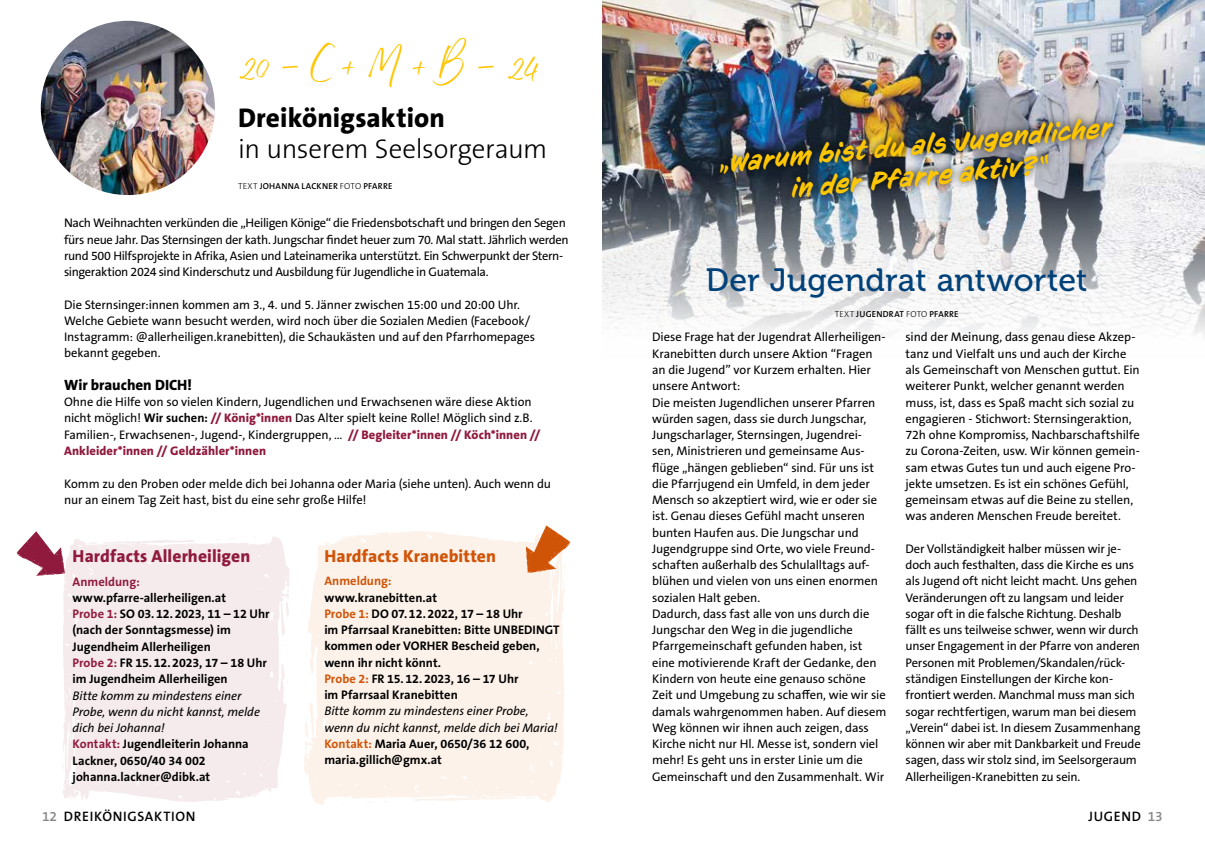
<style>
.page{position:relative;width:1205px;height:851px;background:#fff}
.page>*{position:absolute;margin:0;border:0;box-sizing:border-box;transform-origin:0 0}
.t1{font:32.25px "Museo 500";letter-spacing:.01em;color:#004179}
.t2{font:28.12px "ATB Script";color:#fdc605}
.t3{font:300 27.25px "The Sans B W3";letter-spacing:-.015em;color:#000}
.t4{font:800 27.25px "The Sans B W8";letter-spacing:.005em;color:#000}
.t5{font:italic 25.5px/31.2px "CC Sign Language";color:#fdc605;text-align:center}
.t6{font:800 17.5px "The Sans B W8";letter-spacing:.005em;color:#901a3d}
.t7{font:800 17.5px "The Sans B W8";letter-spacing:.005em;color:#d05407}
.t8{font:800 15px "The Sans B W8";color:#000}
.t9{font:600 13.75px "The Sans B W6";letter-spacing:.05em;color:#000}
.t10{font:12.5px/16.2px "The Sans B W5 Plain";letter-spacing:-.01em;color:#000}
.t11{font:700 12.5px/16.2px "The Sans B W7";color:#000}
.t12{font:italic 12.5px/16.2px "The Sans B W5 Plain";letter-spacing:-.005em;color:#000}
.t13{font:800 12.5px "The Sans B W8";letter-spacing:.005em;color:#901a3d}
.t14{font:700 12.5px "The Sans B W7";color:#901a3d}
.t15{font:700 12.5px "The Sans B W7";color:#d05407}
.t16{font:600 8.75px "The Sans B W6";letter-spacing:.025em;color:#000}
.s1{font-family:"The Sans B W3";font-weight:300}
.s2{font-family:"The Sans B W7";font-weight:700}
.s3{font-family:"The Sans B W8";font-weight:800;color:#901a3d}
.s4{color:#901a3d}
.s5{color:#d05407}
.s6{color:#878787}
</style>
<div class="page">
<img style="left:602px;top:0;width:603px;height:335px">
<svg style="left:62px;top:536px;width:227px;height:266px;background:#f5eced"></svg>
<svg style="left:16px;top:531px;width:59px;height:58px"></svg>
<svg style="left:304px;top:531px;width:261px;height:274px;background:#fcf3eb"></svg>
<svg style="left:516px;top:525px;width:55px;height:59px"></svg>
<img style="left:41px;top:21px;width:174px;height:174px;border-radius:87px">
<div style="left:712px;top:111px;width:409px;height:95px;background:#000;opacity:.88"></div>
<h2 class="t2" style="left:239px;top:48px;width:301px">20 – C + M + B – 24</h2>
<h3 class="t4" style="left:238px;top:100px;width:208px">Dreikönigsaktion</h3>
<h3 class="t3" style="left:238px;top:131px;width:311px">in unserem Seelsorgeraum</h3>
<p class="t16" style="left:238px;top:181px;width:156px"><span class="s1">TEXT</span> JOHANNA LACKNER <span class="s1">FOTO</span> PFARRE</p>
<p class="t10" style="left:64px;top:215px;width:506px">Nach Weihnachten verkünden die „Heiligen Könige“ die Friedensbotschaft und bringen den Segen fürs neue Jahr. Das Sternsingen der kath. Jungschar findet heuer zum 70. Mal statt. Jährlich werden rund 500 Hilfsprojekte in Afrika, Asien und Lateinamerika unterstützt. Ein Schwerpunkt der Stern&shy;singeraktion 2024 sind Kinderschutz und Ausbildung für Jugendliche in Guatemala.</p>
<p class="t10" style="left:64px;top:296px;width:472px">Die Sternsinger:innen kommen am 3., 4. und 5. Jänner zwischen 15:00 und 20:00 Uhr.<br>Welche Gebiete wann besucht werden, wird noch über die Sozialen Medien (Facebook/ Instagramm: @allerheiligen.kranebitten), die Schaukästen und auf den Pfarrhomepages bekannt gegeben.</p>
<p class="t8" style="left:64px;top:375px;width:130px">Wir brauchen DICH!</p>
<p class="t10" style="left:64px;top:394px;width:478px">Ohne die Hilfe von so vielen Kindern, Jugendlichen und Erwachsenen wäre diese Aktion nicht möglich! <span class="s2">Wir suchen:</span> <span class="s3">// König*innen</span> Das Alter spielt keine Rolle! Möglich sind z.B.<br>Familien-, Erwachsenen-, Jugend-, Kindergruppen, … <span class="s3">// Begleiter*innen // Köch*innen //</span></p>
<p class="t13" style="left:64px;top:442px;width:204px">Ankleider*innen // Geldzähler*innen</p>
<p class="t10" style="left:64px;top:475px;width:488px">Komm zu den Proben oder melde dich bei Johanna oder Maria (siehe unten). Auch wenn du nur an einem Tag Zeit hast, bist du eine sehr große Hilfe!</p>
<h3 class="t6" style="left:73px;top:545px;width:179px">Hardfacts Allerheiligen</h3>
<p class="t14" style="left:73px;top:573px;width:69px">Anmeldung:</p>
<p class="t11" style="left:73px;top:589px;width:198px">www.pfarre-allerheiligen.at<br><span class="s4">Probe 1:</span> SO 03.12.2023, 11 – 12 Uhr (nach der Sonntagsmesse) im<br>Jugendheim Allerheiligen<br><span class="s4">Probe 2:</span> FR 15.12.2023, 17 – 18 Uhr im Jugendheim Allerheiligen</p>
<p class="t12" style="left:73px;top:687px;width:189px">Bitte komm zu mindestens einer<br>Probe, wenn du nicht kannst, melde dich bei Johanna!</p>
<p class="t11" style="left:73px;top:735px;width:178px"><span class="s4">Kontakt:</span> Jugendleiterin Johanna<br>Lackner, 0650/40 34 002 johanna.lackner@dibk.at</p>
<h3 class="t7" style="left:324px;top:544px;width:173px">Hardfacts Kranebitten</h3>
<p class="t15" style="left:324px;top:573px;width:69px">Anmeldung:</p>
<p class="t11" style="left:324px;top:589px;width:237px">www.kranebitten.at<br><span class="s5">Probe 1:</span> DO 07.12.2022, 17 – 18 Uhr<br>im Pfarrsaal Kranebitten: Bitte UNBEDINGT kommen oder VORHER Bescheid geben, wenn ihr nicht könnt.<br><span class="s5">Probe 2:</span> FR 15.12.2023, 16 – 17 Uhr<br>im Pfarrsaal Kranebitten</p>
<p class="t12" style="left:324px;top:703px;width:235px">Bitte komm zu mindestens einer Probe, wenn du nicht kannst, melde dich bei Maria!</p>
<p class="t11" style="left:324px;top:735px;width:207px"><span class="s5">Kontakt:</span> Maria Auer, 0650/36 12 600, maria.gillich@gmx.at</p>
<h3 class="t5" style="left:718px;top:147px;width:396px;rotate:-5deg">„Warum bist du als Jugendlicher in der Pfarre aktiv?“</h3>
<h1 class="t1" style="left:706px;top:263px;width:383px">Der Jugendrat antwortet</h1>
<p class="t16" style="left:835px;top:308px;width:125px"><span class="s1">TEXT</span> JUGENDRAT <span class="s1">FOTO</span> PFARRE</p>
<p class="t10" style="left:652px;top:329px;width:236px">Diese Frage hat der Jugendrat Allerheiligen-Kranebitten durch unsere Aktion “Fragen an die Jugend” vor Kurzem erhalten. Hier unsere Antwort:<br>Die meisten Jugendlichen unserer Pfarren würden sagen, dass sie durch Jungschar, Jungscharlager, Sternsingen, Jugendrei&shy;sen, Ministrieren und gemeinsame Aus&shy;flüge „hängen geblieben“ sind. Für uns ist die Pfarrjugend ein Umfeld, in dem jeder Mensch so akzeptiert wird, wie er oder sie ist. Genau dieses Gefühl macht unseren bunten Haufen aus. Die Jungschar und Jugendgruppe sind Orte, wo viele Freund&shy;schaften außerhalb des Schulalltags auf&shy;blühen und vielen von uns einen enormen sozialen Halt geben.<br>Dadurch, dass fast alle von uns durch die Jungschar den Weg in die jugendliche Pfarrgemeinschaft gefunden haben, ist eine motivierende Kraft der Gedanke, den Kindern von heute eine genauso schöne Zeit und Umgebung zu schaffen, wie wir sie damals wahrgenommen haben. Auf diesem Weg können wir ihnen auch zeigen, dass Kirche nicht nur Hl. Messe ist, sondern viel mehr! Es geht uns in erster Linie um die Gemeinschaft und den Zusammenhalt. Wir</p>
<p class="t10" style="left:905px;top:329px;width:236px">sind der Meinung, dass genau diese Akzep&shy;tanz und Vielfalt uns und auch der Kirche als Gemeinschaft von Menschen guttut. Ein weiterer Punkt, welcher genannt werden muss, ist, dass es Spaß macht sich sozial zu engagieren - Stichwort: Sternsingeraktion, 72h ohne Kompromiss, Nachbarschaftshilfe zu Corona-Zeiten, usw. Wir können gemein&shy;sam etwas Gutes tun und auch eigene Pro&shy;jekte umsetzen. Es ist ein schönes Gefühl, gemeinsam etwas auf die Beine zu stellen, was anderen Menschen Freude bereitet.</p>
<p class="t10" style="left:905px;top:540px;width:237px">Der Vollständigkeit halber müssen wir je&shy;doch auch festhalten, dass die Kirche es uns als Jugend oft nicht leicht macht. Uns gehen Veränderungen oft zu langsam und leider sogar oft in die falsche Richtung. Deshalb fällt es uns teilweise schwer, wenn wir durch unser Engagement in der Pfarre von anderen Personen mit Problemen/Skandalen/rück&shy;ständigen Einstellungen der Kirche kon&shy;frontiert werden. Manchmal muss man sich sogar rechtfertigen, warum man bei diesem „Verein“ dabei ist. In diesem Zusammenhang können wir aber mit Dankbarkeit und Freude sagen, dass wir stolz sind, im Seelsorgeraum Allerheiligen-Kranebitten zu sein.</p>
<p class="t9" style="left:42px;top:807px;width:155px"><span class="s6">12</span> DREIKÖNIGSAKTION</p>
<p class="t9" style="left:1088px;top:807px;width:76px">JUGEND <span class="s6">13</span></p>
</div>
